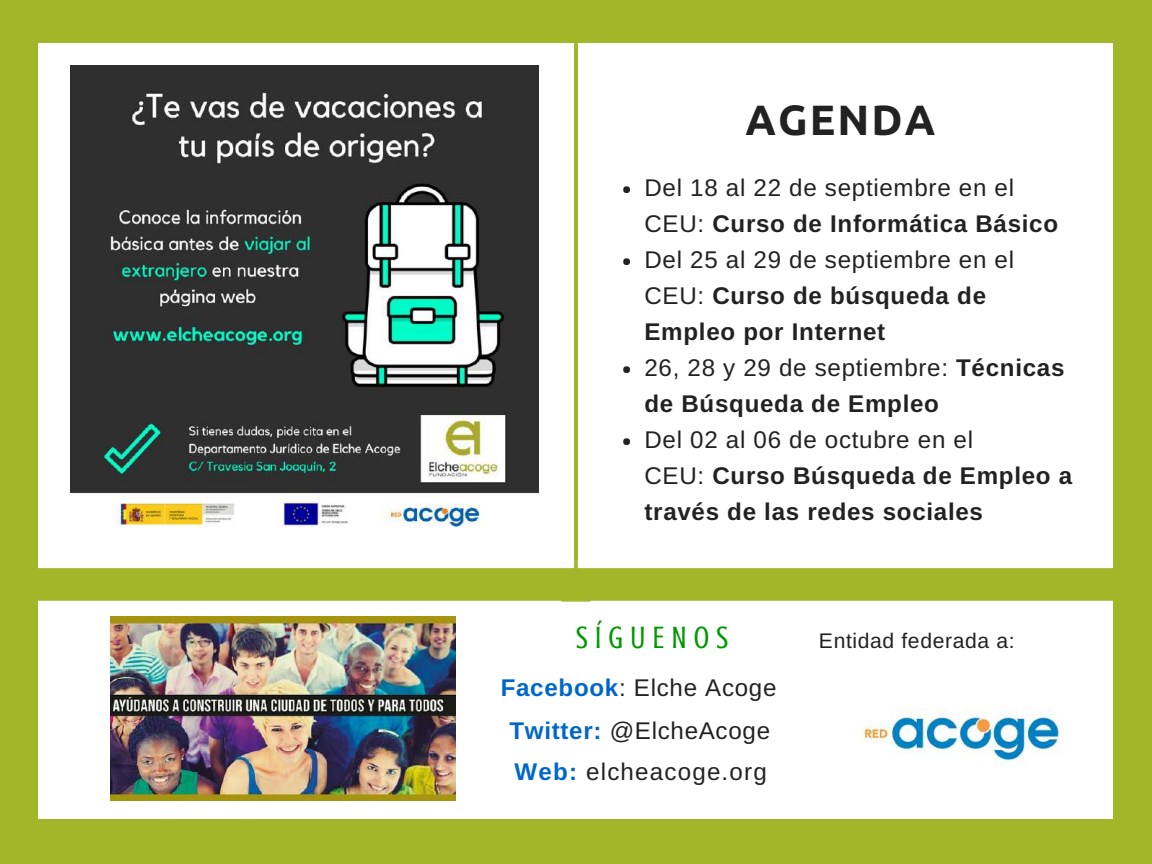
<style>
.page{position:relative;width:1152px;height:864px;background:#a2b629}
.page>*{position:absolute;margin:0;border:0;box-sizing:border-box;transform-origin:0 0}
.t1{font:700 42.3px "Ubuntu";letter-spacing:.05em;color:#222}
.t2{font:31.65px "Crushed";letter-spacing:.23em;color:#090}
.t3{font:700 24.15px/36px "Arimo";letter-spacing:.03em;color:#222}
.t4{font:24.15px/42.8px "Arimo";letter-spacing:.03em;color:#222;text-align:center}
.t5{font:24.15px "Arimo";letter-spacing:.05em;color:#222}
.t6{font:21.15px "Arimo";letter-spacing:.03em;color:#222}
.s1{font-weight:400}
.s2{font-weight:700;color:#06c}
</style>
<div class="page">
<div style="left:38px;top:44px;width:1075px;height:775px;background:#fff"></div>
<img style="left:110px;top:616px;width:346px;height:185px">
<img style="left:859px;top:708px;width:205px;height:58px">
<div style="left:623px;top:186px;width:7px;height:7px;background:#222;border-radius:50%"></div>
<div style="left:623px;top:258px;width:7px;height:7px;background:#222;border-radius:50%"></div>
<div style="left:623px;top:366px;width:7px;height:7px;background:#222;border-radius:50%"></div>
<div style="left:623px;top:438px;width:7px;height:7px;background:#222;border-radius:50%"></div>
<hr style="left:574px;top:37px;width:4px;height:523px;background:#a2b629">
<svg style="left:38px;top:560px;width:1075px;height:42px"></svg>
<img style="left:71px;top:65px;width:468px;height:462px">
<h1 class="t1" style="left:746px;top:96px;width:191px">AGENDA</h1>
<p class="t3" style="left:645px;top:170px;width:421px"><span class="s1">Del 18 al 22 de septiembre en el<br>CEU:</span> Curso de Informática Básico<br><span class="s1">Del 25 al 29 de septiembre en el<br>CEU:</span> Curso de búsqueda de<br>Empleo por Internet<br><span class="s1">26, 28 y 29 de septiembre:</span> Técnicas de Búsqueda de Empleo</p>
<p class="t3" style="left:645px;top:422px;width:429px"><span class="s1">Del 02 al 06 de octubre en el<br>CEU:</span> Curso Búsqueda de Empleo a través de las redes sociales</p>
<h2 class="t2" style="left:576px;top:620px;width:154px">SÍGUENOS</h2>
<p class="t4" style="left:501px;top:667px;width:277px"><span class="s2">Facebook</span>: Elche Acoge<br><span class="s2">Twitter:</span> @ElcheAcoge</p>
<p class="t5" style="left:514px;top:758px;width:254px"><span class="s2">Web:</span> elcheacoge.org</p>
<p class="t6" style="left:819px;top:629px;width:197px">Entidad federada a:</p>
</div>
